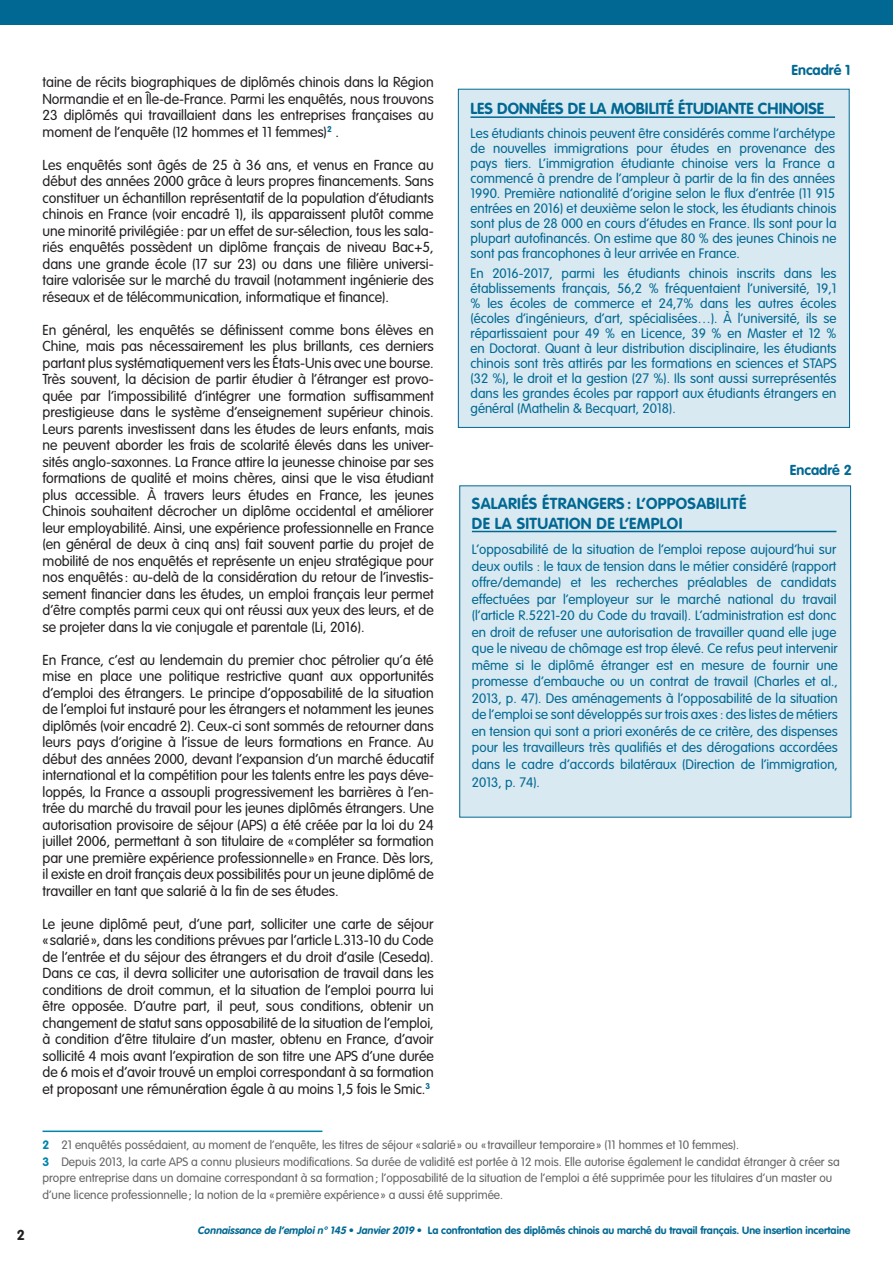
<style>
.page{position:relative;width:893px;height:1263px;background:#fff}
.page>*{position:absolute;margin:0;border:0;box-sizing:border-box;transform-origin:0 0}
.Titre_encadre{font:700 15.75px/19.8px "VAG Rounded";letter-spacing:.02em;color:#006893}
.Titre_encadre-2{font:700 15.75px "VAG Rounded";color:#006893}
.teexte{font:300 14.25px/16.5px "VAG Rounded";letter-spacing:-.005em;color:#231f20;text-align:justify}
.t1{font:700 14.25px "VAG Rounded";color:#006893}
.t2{font:700 14.25px "VAG Rounded";color:#231f20}
.encadre{font:300 13.5px/15px "VAG Rounded";color:#006893;text-align:justify}
.Notes{font:300 12px/16.5px "VAG Rounded";color:#636366}
.t3{font:700 10.5px "VAG Rounded";color:#006893}
.s1{font-weight:700;color:#0183ab}
.s2{font-style:italic}
</style>
<div class="page">
<div style="left:0;top:0;width:893px;height:24px;background:#006893"></div>
<div style="left:458px;top:89px;width:391px;height:338px;background:#d8e9f1"></div>
<div style="left:458px;top:89px;width:392px;height:339px;border:1px solid #006893"></div>
<hr style="left:470px;top:116px;width:365px;height:2px;background:#006893">
<div style="left:460px;top:486px;width:391px;height:331px;background:#d8e9f1"></div>
<hr style="left:472px;top:531px;width:364px;height:1px;background:#006893">
<hr style="left:43px;top:1130px;width:279px;height:2px;background:#0183ab">
<p class="teexte" style="left:43px;top:74px;width:393px">taine de récits biographiques de diplômés chinois dans la Région Normandie et en Île-de-France. Parmi les enquêtés, nous trouvons 23 diplômés qui travaillaient dans les entreprises françaises au moment de l’enquête (12 hommes et 11 femmes)<sup>2</sup> .</p>
<p class="teexte" style="left:43px;top:156px;width:393px">Les enquêtés sont âgés de 25 à 36 ans, et venus en France au début des années 2000 grâce à leurs propres financements. Sans constituer un échantillon représentatif de la population d’étudiants chinois en France (voir encadré 1), ils apparaissent plutôt comme une minorité privilégiée: par un effet de sur-sélection, tous les sala&shy;riés enquêtés possèdent un diplôme français de niveau Bac+5, dans une grande école (17 sur 23) ou dans une filière universi&shy;taire valorisée sur le marché du travail (notamment ingénierie des réseaux et de télécommunication, informatique et finance).</p>
<p class="teexte" style="left:43px;top:321px;width:393px">En général, les enquêtés se définissent comme bons élèves en Chine, mais pas nécessairement les plus brillants, ces derniers partant plus systématiquement vers les États-Unis avec une bourse.<br>Très souvent, la décision de partir étudier à l’étranger est provo&shy;quée par l’impossibilité d’intégrer une formation suffisamment prestigieuse dans le système d’enseignement supérieur chinois.<br>Leurs parents investissent dans les études de leurs enfants, mais ne peuvent aborder les frais de scolarité élevés dans les univer&shy;sités anglo-saxonnes. La France attire la jeunesse chinoise par ses formations de qualité et moins chères, ainsi que le visa étudiant plus accessible. À travers leurs études en France, les jeunes Chinois souhaitent décrocher un diplôme occidental et améliorer leur employabilité. Ainsi, une expérience professionnelle en France (en général de deux à cinq ans) fait souvent partie du projet de mobilité de nos enquêtés et représente un enjeu stratégique pour nos enquêtés : au-delà de la considération du retour de l’investis&shy;sement financier dans les études, un emploi français leur permet d’être comptés parmi ceux qui ont réussi aux yeux des leurs, et de se projeter dans la vie conjugale et parentale (Li, 2016).</p>
<p class="teexte" style="left:43px;top:651px;width:393px">En France, c’est au lendemain du premier choc pétrolier qu’a été mise en place une politique restrictive quant aux opportunités d’emploi des étrangers. Le principe d’opposabilité de la situation de l’emploi fut instauré pour les étrangers et notamment les jeunes diplômés (voir encadré 2). Ceux-ci sont sommés de retourner dans leurs pays d’origine à l’issue de leurs formations en France. Au début des années 2000, devant l’expansion d’un marché éducatif international et la compétition pour les talents entre les pays déve&shy;loppés, la France a assoupli progressivement les barrières à l’en&shy;trée du marché du travail pour les jeunes diplômés étrangers. Une autorisation provisoire de séjour (APS) a été créée par la loi du 24 juillet 2006, permettant à son titulaire de « compléter sa formation par une première expérience professionnelle» en France. Dès lors, il existe en droit français deux possibilités pour un jeune diplômé de travailler en tant que salarié à la fin de ses études.</p>
<p class="teexte" style="left:43px;top:915px;width:393px">Le jeune diplômé peut, d’une part, solliciter une carte de séjour « salarié», dans les conditions prévues par l’article L.313-10 du Code de l’entrée et du séjour des étrangers et du droit d’asile (Ceseda).<br>Dans ce cas, il devra solliciter une autorisation de travail dans les conditions de droit commun, et la situation de l’emploi pourra lui être opposée. D’autre part, il peut, sous conditions, obtenir un changement de statut sans opposabilité de la situation de l’emploi, à condition d’être titulaire d’un master, obtenu en France, d’avoir sollicité 4 mois avant l’expiration de son titre une APS d’une durée de 6 mois et d’avoir trouvé un emploi correspondant à sa formation et proposant une rémunération égale à au moins 1,5 fois le Smic.<sup>3</sup></p>
<p class="t1" style="left:791px;top:62px;width:60px">Encadré 1</p>
<p class="Titre_encadre-2" style="left:470px;top:100px;width:355px">LES DONNÉES DE LA MOBILITÉ ÉTUDIANTE CHINOISE</p>
<p class="encadre" style="left:470px;top:126px;width:368px">Les étudiants chinois peuvent être considérés comme l’archétype de nouvelles immigrations pour études en provenance des pays tiers. L’immigration étudiante chinoise vers la France a commencé à prendre de l’ampleur à partir de la fin des années 1990. Première nationalité d’origine selon le flux d’entrée (11 915 entrées en 2016) et deuxième selon le stock, les étudiants chinois sont plus de 28 000 en cours d’études en France. Ils sont pour la plupart autofinancés. On estime que 80 % des jeunes Chinois ne sont pas francophones à leur arrivée en France.</p>
<p class="encadre" style="left:470px;top:265px;width:368px">En 2016-2017, parmi les étudiants chinois inscrits dans les établissements français, 56,2 % fréquentaient l’université, 19,1 % les écoles de commerce et 24,7% dans les autres écoles (écoles d’ingénieurs, d’art, spécialisées…). À l’université, ils se répartissaient pour 49 % en Licence, 39 % en Master et 12 % en Doctorat. Quant à leur distribution disciplinaire, les étudiants chinois sont très attirés par les formations en sciences et STAPS (32 %), le droit et la gestion (27 %). Ils sont aussi surreprésentés dans les grandes écoles par rapport aux étudiants étrangers en général (Mathelin &amp; Becquart, 2018).</p>
<p class="t1" style="left:790px;top:461px;width:63px">Encadré 2</p>
<p class="Titre_encadre" style="left:472px;top:493px;width:276px">SALARIÉS ÉTRANGERS : L’OPPOSABILITÉ<br>DE LA SITUATION DE L’EMPLOI</p>
<p class="encadre" style="left:472px;top:541px;width:368px;line-height:16.5px">L’opposabilité de la situation de l’emploi repose aujourd’hui sur deux outils : le taux de tension dans le métier considéré (rapport offre/demande) et les recherches préalables de candidats effectuées par l’employeur sur le marché national du travail (l’article R.5221-20 du Code du travail). L’administration est donc en droit de refuser une autorisation de travailler quand elle juge que le niveau de chômage est trop élevé. Ce refus peut intervenir même si le diplômé étranger est en mesure de fournir une promesse d’embauche ou un contrat de travail (Charles et al., 2013, p. 47). Des aménagements à l’opposabilité de la situation de l’emploi se sont développés sur trois axes : des listes de métiers en tension qui sont a priori exonérés de ce critère, des dispenses pour les travailleurs très qualifiés et des dérogations accordées dans le cadre d’accords bilatéraux (Direction de l’immigration,</p>
<p class="encadre" style="left:472px;top:775px;width:70px">2013, p. 74).</p>
<p class="Notes" style="left:43px;top:1136px;width:799px"><span class="s1">2</span> 21 enquêtés possédaient, au moment de l’enquête, les titres de séjour « salarié» ou « travailleur temporaire» (11 hommes et 10 femmes).<br><span class="s1">3</span> Depuis 2013, la carte APS a connu plusieurs modifications. Sa durée de validité est portée à 12 mois. Elle autorise également le candidat étranger à créer sa propre entreprise dans un domaine correspondant à sa formation; l’opposabilité de la situation de l’emploi a été supprimée pour les titulaires d’un master ou d’une licence professionnelle; la notion de la «première expérience» a aussi été supprimée.</p>
<p class="t2" style="left:17px;top:1227px;width:10px">2</p>
<p class="t3" style="left:198px;top:1224px;width:654px"><span class="s2">Connaissance de l’emploi n°145</span> • <span class="s2">Janvier 2019</span> • La confrontation des diplômés chinois au marché du travail français. Une insertion incertaine</p>
</div>
